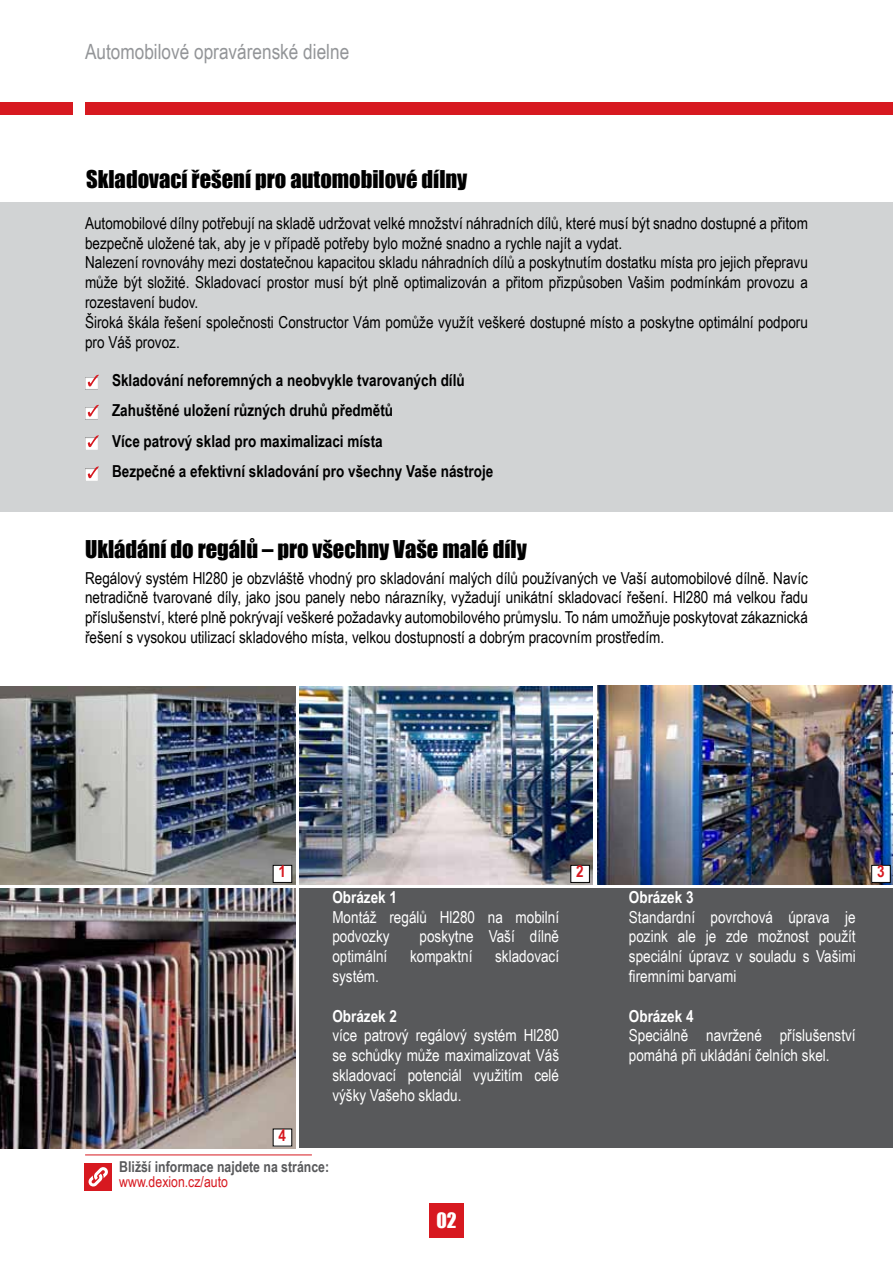
<style>
.page{position:relative;width:893px;height:1263px;background:#fff}
.page>*{position:absolute;margin:0;border:0;box-sizing:border-box;transform-origin:0 0}
.t1{font:22.5px "Impact";color:#000}
.t2{font:21px "Arial Narrow";color:#939598}
.t3{font:19.5px "Impact";color:#fff}
.t4{font:16.5px/19.8px "Arial Narrow";color:#000;text-align:justify}
.t5{font:16.5px/19.8px "Arial Narrow";color:#fff}
.t6{font:700 16.5px/30.6px "Arial Narrow";color:#000}
.t7{font:700 16.5px "Arial Narrow";color:#fff}
.t8{font:700 16.5px "Arial Narrow";color:#d71920}
.t9{font:700 15px "Arial Narrow";color:#58595b}
.t10{font:15px "Arial Narrow";color:#d71920}
</style>
<div class="page">
<div style="left:429px;top:1203px;width:34px;height:34px;background:#d71920"></div>
<div style="left:85px;top:102px;width:808px;height:13px;background:#d71920"></div>
<div style="left:0;top:102px;width:72px;height:13px;background:#d71920"></div>
<img style="left:300px;top:687px;width:293px;height:197px">
<div style="left:300px;top:889px;width:593px;height:259px;background:#58595b"></div>
<div style="left:0;top:202px;width:893px;height:310px;background:#d1d3d4"></div>
<div style="left:84px;top:374px;width:15px;height:15px;background:#000;opacity:.5"></div>
<svg style="left:88px;top:375px;width:11px;height:11px"></svg>
<div style="left:84px;top:404px;width:15px;height:15px;background:#000;opacity:.5"></div>
<svg style="left:88px;top:405px;width:11px;height:12px"></svg>
<div style="left:84px;top:435px;width:15px;height:15px;background:#000;opacity:.5"></div>
<svg style="left:88px;top:435px;width:11px;height:12px"></svg>
<img style="left:597px;top:686px;width:296px;height:199px">
<img style="left:0;top:687px;width:296px;height:198px">
<img style="left:0;top:889px;width:295px;height:259px">
<div style="left:84px;top:466px;width:15px;height:15px;background:#000;opacity:.5"></div>
<svg style="left:88px;top:466px;width:11px;height:12px"></svg>
<div style="left:273px;top:865px;width:19px;height:17px;background:#fff"></div>
<div style="left:273px;top:865px;width:19px;height:18px;border:1px solid #000"></div>
<div style="left:571px;top:865px;width:18px;height:17px;background:#fff"></div>
<div style="left:570px;top:865px;width:20px;height:18px;border:1px solid #000"></div>
<div style="left:872px;top:865px;width:18px;height:17px;background:#fff"></div>
<div style="left:871px;top:865px;width:20px;height:18px;border:1px solid #000"></div>
<div style="left:273px;top:1129px;width:19px;height:17px;background:#fff"></div>
<div style="left:84px;top:1163px;width:28px;height:27px;background:#d71920"></div>
<svg style="left:88px;top:1167px;width:20px;height:20px"></svg>
<hr style="left:85px;top:1154px;width:227px;height:1px;background:#d71920">
<p class="t2" style="left:85px;top:36px;width:266px">Automobilové opravárenské dielne</p>
<h1 class="t1" style="left:86px;top:162px;width:383px">Skladovací řešení pro automobilové dílny</h1>
<p class="t4" style="left:85px;top:213px;width:724px;text-align:left">Automobilové dílny potřebují na skladě udržovat velké množství náhradních dílů, které musí být snadno dostupné a přitom bezpečně uložené tak, aby je v případě potřeby bylo možné snadno a rychle najít a vydat.<br>Nalezení rovnováhy mezi dostatečnou kapacitou skladu náhradních dílů a poskytnutím dostatku místa pro jejich přepravu může být složité. Skladovací prostor musí být plně optimalizován a přitom přizpůsoben Vašim podmínkám provozu a rozestavení budov.<br>Široká škála řešení společnosti Constructor Vám pomůže využít veškeré dostupné místo a poskytne optimální podporu pro Váš provoz.</p>
<p class="t6" style="left:112px;top:364px;width:383px">Skladování neforemných a neobvykle tvarovaných dílů Zahuštěné uložení různých druhů předmětů<br>Více patrový sklad pro maximalizaci místa<br>Bezpečné a efektivní skladování pro všechny Vaše nástroje</p>
<h1 class="t1" style="left:85px;top:532px;width:443px">Ukládání do regálů – pro všechny Vaše malé díly</h1>
<p class="t4" style="left:85px;top:567px;width:724px">Regálový systém Hl280 je obzvláště vhodný pro skladování malých dílů používaných ve Vaší automobilové dílně. Navíc netradičně tvarované díly, jako jsou panely nebo nárazníky, vyžadují unikátní skladovací řešení. Hl280 má velkou řadu příslušenství, které plně pokrývají veškeré požadavky automobilového průmyslu. To nám umožňuje poskytovat zákaznická řešení s vysokou utilizací skladového místa, velkou dostupností a dobrým pracovním prostředím.</p>
<p class="t8" style="left:279px;top:859px;width:9px">1</p>
<p class="t8" style="left:576px;top:859px;width:9px">2</p>
<p class="t8" style="left:877px;top:859px;width:9px">3</p>
<p class="t7" style="left:332px;top:884px;width:66px">Obrázek 1</p>
<p class="t5" style="left:332px;top:906px;width:228px">Montáž regálů Hl280 na mobilní podvozky</p>
<p class="t5" style="left:420px;top:926px;width:141px">poskytne Vaší dílně</p>
<p class="t5" style="left:332px;top:946px;width:56px">optimální</p>
<p class="t5" style="left:410px;top:946px;width:64px">kompaktní</p>
<p class="t5" style="left:495px;top:946px;width:65px">skladovací</p>
<p class="t5" style="left:332px;top:966px;width:48px">systém.</p>
<p class="t7" style="left:332px;top:1003px;width:66px">Obrázek 2</p>
<p class="t5" style="left:332px;top:1025px;width:228px;text-align:justify">více patrový regálový systém Hl280 se schůdky může maximalizovat Váš skladovací potenciál využitím celé výšky Vašeho skladu.</p>
<p class="t8" style="left:279px;top:1122px;width:9px">4</p>
<p class="t9" style="left:119px;top:1156px;width:211px">Bližší informace najdete na stránce:</p>
<p class="t10" style="left:119px;top:1171px;width:110px">www.dexion.cz/auto</p>
<p class="t3" style="left:436px;top:1205px;width:22px">02</p>
<p class="t7" style="left:629px;top:884px;width:66px">Obrázek 3</p>
<p class="t5" style="left:629px;top:906px;width:228px;text-align:justify">Standardní povrchová úprava je pozink ale je zde možnost použít speciální úpravz v souladu s Vašimi firemními barvami</p>
<p class="t7" style="left:629px;top:1003px;width:66px">Obrázek 4</p>
<p class="t5" style="left:629px;top:1025px;width:228px">Speciálně navržené příslušenství pomáhá při ukládání čelních skel.</p>
</div>
